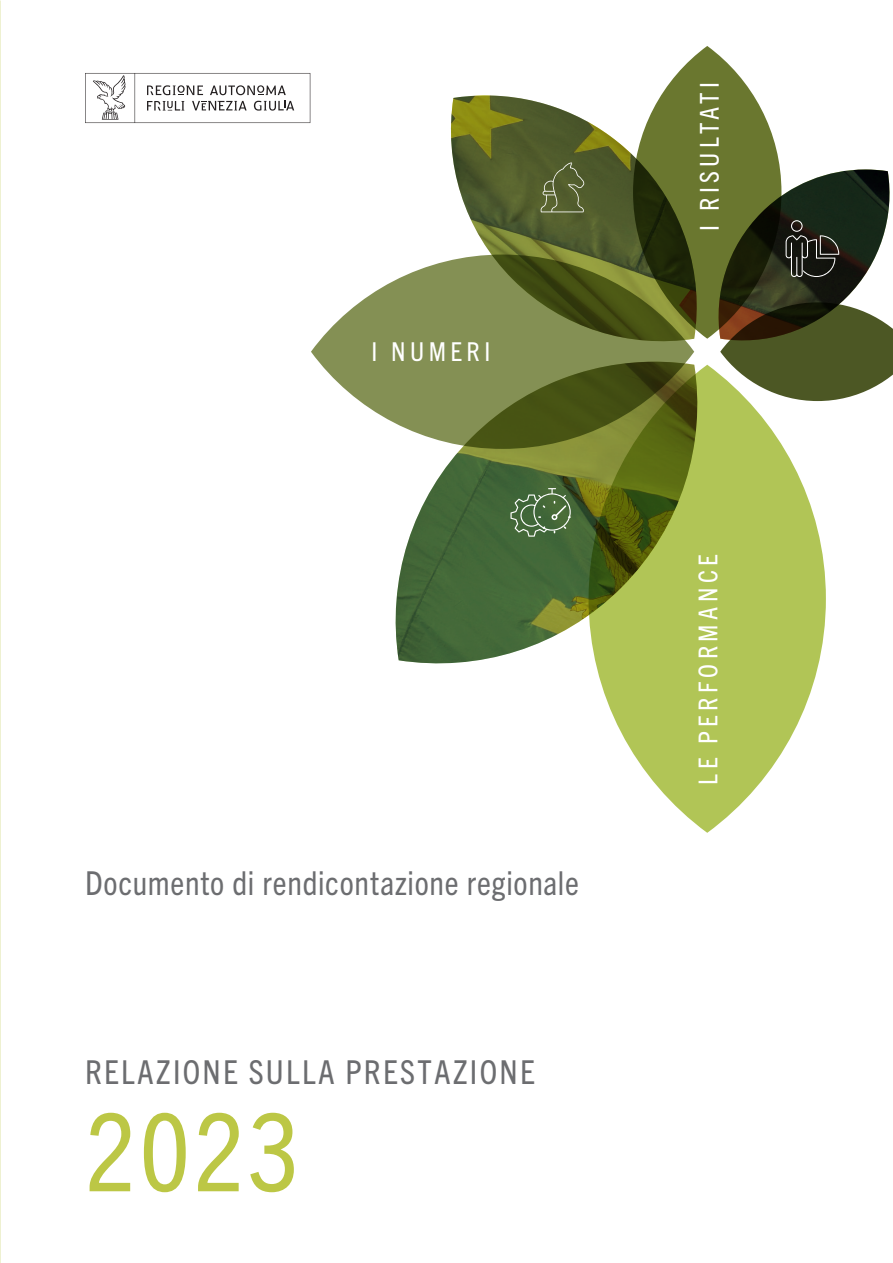
<style>
.page{position:relative;width:893px;height:1263px;background:#fff}
.page>*{position:absolute;margin:0;border:0;box-sizing:border-box;transform-origin:0 0}
.t1{font:condensed 108px "Trade Gothic Next LT Pro";color:#bcc745}
.t2{font:condensed 33px "Trade Gothic Next LT Pro";letter-spacing:.03em;color:#6c6d70}
.t3{font:condensed 33px "Trade Gothic Next LT Pro";letter-spacing:.07em;color:#6c6d70}
.t4{font:condensed 26.1px "Trade Gothic Next LT Pro";letter-spacing:.17em;color:#fff}
</style>
<div class="page">
<svg style="left:451px;top:95px;width:244px;height:244px"></svg>
<svg style="left:396px;top:364px;width:299px;height:299px;fill:#446939"></svg>
<svg style="left:589px;top:365px;width:237px;height:468px;background:#a7b957"></svg>
<svg style="left:311px;top:255px;width:383px;height:194px;background:#778248"></svg>
<svg style="left:633px;top:46px;width:148px;height:293px;background:#667135"></svg>
<svg style="left:85px;top:73px;width:225px;height:50px"></svg>
<svg style="left:510px;top:488px;width:61px;height:49px;background:#5b7b51"></svg>
<svg style="left:540px;top:162px;width:46px;height:51px;background:#616b3e"></svg>
<svg style="left:719px;top:169px;width:174px;height:232px;background:#52583a"></svg>
<p class="t4" style="left:371px;top:334px;width:120px">I NUMERI</p>
<p class="t2" style="left:85px;top:861px;width:495px">Documento di rendicontazione regionale</p>
<p class="t3" style="left:85px;top:1050px;width:451px">RELAZIONE SULLA PRESTAZIONE</p>
<h1 class="t1" style="left:85px;top:1078px;width:216px">2023</h1>
<p class="t4" style="left:692px;top:231px;width:150px;rotate:-90deg">I RISULTATI</p>
<p class="t4" style="left:690px;top:784px;width:232px;rotate:-90deg">LE PERFORMANCE</p>
</div>
